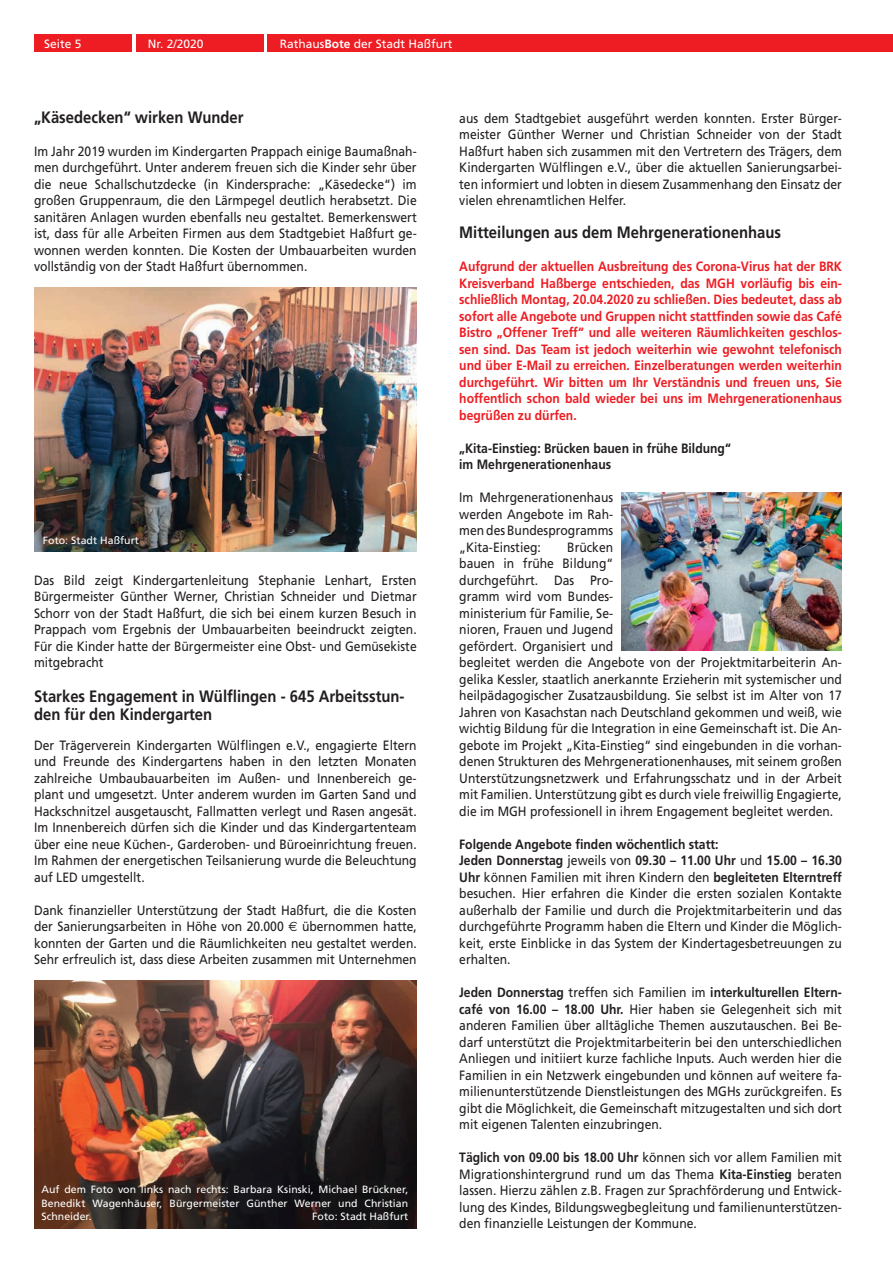
<style>
.page{position:relative;width:893px;height:1263px;background:#fff}
.page>*{position:absolute;margin:0;border:0;box-sizing:border-box;transform-origin:0 0}
.t1{font:700 16.5px/18px "Frutiger";color:#231f20;scale:.9 1}
.t2{font:13.5px/16.5px "Frutiger";color:#231f20;text-align:justify;scale:.9 1}
.t3{font:700 13.5px/16.5px "Frutiger";color:#ee1d23;text-align:justify;scale:.9 1}
.t4{font:700 13.5px/16.5px "Frutiger";color:#231f20;scale:.9 1}
.t5{font:12px "Frutiger";color:#fff}
.t6{font:10.5px/13.5px "Frutiger";letter-spacing:.005em;color:#fff;text-align:justify}
.s1{font-weight:700}
.s2{font-family:"Euro Sans"}
</style>
<div class="page">
<div style="left:34px;top:34px;width:98px;height:17px;background:#ee1d23"></div>
<div style="left:136px;top:34px;width:128px;height:17px;background:#ee1d23"></div>
<div style="left:268px;top:34px;width:625px;height:17px;background:#ee1d23"></div>
<img style="left:622px;top:492px;width:220px;height:159px">
<img style="left:34px;top:287px;width:383px;height:265px">
<img style="left:34px;top:980px;width:383px;height:248px">
<p class="t5" style="left:44px;top:37px;width:39px">Seite 5</p>
<p class="t5" style="left:148px;top:37px;width:57px">Nr. 2/2020</p>
<p class="t5" style="left:280px;top:37px;width:174px">Rathaus<span class="s1">Bote</span> der Stadt Haßfurt</p>
<p class="t1" style="left:34px;top:108px;width:234px">„Käsedecken“ wirken Wunder</p>
<p class="t2" style="left:34px;top:143px;width:427px">Im Jahr 2019 wurden im Kindergarten Prappach einige Baumaßnah&shy;men durchgeführt. Unter anderem freuen sich die Kinder sehr über die neue Schallschutzdecke (in Kindersprache: „Käsedecke“) im großen Gruppenraum, die den Lärmpegel deutlich herabsetzt. Die sanitären Anlagen wurden ebenfalls neu gestaltet. Bemerkenswert ist, dass für alle Arbeiten Firmen aus dem Stadtgebiet Haßfurt ge&shy;wonnen werden konnten. Die Kosten der Umbauarbeiten wurden vollständig von der Stadt Haßfurt übernommen.</p>
<p class="t6" style="left:43px;top:534px;width:98px">Foto: Stadt Haßfurt</p>
<p class="t2" style="left:34px;top:572px;width:427px">Das Bild zeigt Kindergartenleitung Stephanie Lenhart, Ersten Bürgermeister Günther Werner, Christian Schneider und Dietmar Schorr von der Stadt Haßfurt, die sich bei einem kurzen Besuch in Prappach vom Ergebnis der Umbauarbeiten beeindruckt zeigten.<br>Für die Kinder hatte der Bürgermeister eine Obst- und Gemüsekiste mitgebracht</p>
<p class="t1" style="left:34px;top:687px;width:413px">Starkes Engagement in Wülflingen - 645 Arbeitsstun&shy;den für den Kindergarten</p>
<p class="t2" style="left:34px;top:737px;width:427px">Der Trägerverein Kindergarten Wülflingen e.V., engagierte Eltern und Freunde des Kindergartens haben in den letzten Monaten zahlreiche Umbaubauarbeiten im Außen- und Innenbereich ge&shy;plant und umgesetzt. Unter anderem wurden im Garten Sand und Hackschnitzel ausgetauscht, Fallmatten verlegt und Rasen angesät.<br>Im Innenbereich dürfen sich die Kinder und das Kindergartenteam über eine neue Küchen-, Garderoben- und Büroeinrichtung freuen.<br>Im Rahmen der energetischen Teilsanierung wurde die Beleuchtung auf LED umgestellt.</p>
<p class="t2" style="left:34px;top:902px;width:427px">Dank finanzieller Unterstützung der Stadt Haßfurt, die die Kosten der Sanierungsarbeiten in Höhe von 20.000 <span class="s2">€</span> übernommen hatte, konnten der Garten und die Räumlichkeiten neu gestaltet werden.<br>Sehr erfreulich ist, dass diese Arbeiten zusammen mit Unternehmen</p>
<p class="t6" style="left:41px;top:1183px;width:368px">Auf dem Foto von links nach rechts: Barbara Ksinski, Michael Brückner, Benedikt Wagenhäuser, Bürgermeister Günther Werner und Christian Schneider.</p>
<p class="t6" style="left:312px;top:1210px;width:97px">Foto: Stadt Haßfurt</p>
<p class="t2" style="left:459px;top:110px;width:427px">aus dem Stadtgebiet ausgeführt werden konnten. Erster Bürger&shy;meister Günther Werner und Christian Schneider von der Stadt Haßfurt haben sich zusammen mit den Vertretern des Trägers, dem Kindergarten Wülflingen e.V., über die aktuellen Sanierungsarbei&shy;ten informiert und lobten in diesem Zusammenhang den Einsatz der vielen ehrenamtlichen Helfer.</p>
<p class="t1" style="left:459px;top:223px;width:359px">Mitteilungen aus dem Mehrgenerationenhaus</p>
<p class="t3" style="left:459px;top:258px;width:427px">Aufgrund der aktuellen Ausbreitung des Corona-Virus hat der BRK Kreisverband Haßberge entschieden, das MGH vorläufig bis ein&shy;schließlich Montag, 20.04.2020 zu schließen. Dies bedeutet, dass ab sofort alle Angebote und Gruppen nicht stattfinden sowie das Café Bistro „Offener Treff“ und alle weiteren Räumlichkeiten geschlos&shy;sen sind. Das Team ist jedoch weiterhin wie gewohnt telefonisch und über E-Mail zu erreichen. Einzelberatungen werden weiterhin durchgeführt. Wir bitten um Ihr Verständnis und freuen uns, Sie hoffentlich schon bald wieder bei uns im Mehrgenerationenhaus begrüßen zu dürfen.</p>
<p class="t4" style="left:459px;top:440px;width:303px">„Kita-Einstieg: Brücken bauen in frühe Bildung“ im Mehrgenerationenhaus</p>
<p class="t2" style="left:459px;top:489px;width:173px">Im Mehrgenerationenhaus werden Angebote im Rah&shy;men des Bundesprogramms „Kita-Einstieg:</p>
<p class="t2" style="left:459px;top:539px;width:427px;text-align:left;text-indent:108px">Brücken<br>bauen in frühe Bildung“<br>durchgeführt. Das Pro-<br>gramm wird vom Bundes-<br>ministerium für Familie, Se-<br>nioren, Frauen und Jugend<br>gefördert. Organisiert und<br>begleitet werden die Angebote von der Projektmitarbeiterin An&shy;gelika Kessler, staatlich anerkannte Erzieherin mit systemischer und heilpädagogischer Zusatzausbildung. Sie selbst ist im Alter von 17<br>Jahren von Kasachstan nach Deutschland gekommen und weiß, wie wichtig Bildung für die Integration in eine Gemeinschaft ist. Die An&shy;gebote im Projekt „Kita-Einstieg“ sind eingebunden in die vorhan&shy;denen Strukturen des Mehrgenerationenhauses, mit seinem großen Unterstützungsnetzwerk und Erfahrungsschatz und in der Arbeit mit Familien. Unterstützung gibt es durch viele freiwillig Engagierte, die im MGH professionell in ihrem Engagement begleitet werden.</p>
<p class="t2" style="left:459px;top:836px;width:427px;text-align:left"><span class="s1">Folgende Angebote finden wöchentlich statt:<br>Jeden Donnerstag</span> jeweils von <span class="s1">09.30 – 11.00 Uhr</span> und <span class="s1">15.00 – 16.30<br>Uhr</span> können Familien mit ihren Kindern den <span class="s1">begleiteten Elterntreff </span>besuchen. Hier erfahren die Kinder die ersten sozialen Kontakte außerhalb der Familie und durch die Projektmitarbeiterin und das durchgeführte Programm haben die Eltern und Kinder die Möglich&shy;keit, erste Einblicke in das System der Kindertagesbetreuungen zu erhalten.</p>
<p class="t2" style="left:459px;top:984px;width:427px"><span class="s1">Jeden Donnerstag</span> treffen sich Familien im <span class="s1">interkulturellen Eltern&shy;café von 16.00 – 18.00 Uhr.</span> Hier haben sie Gelegenheit sich mit anderen Familien über alltägliche Themen auszutauschen. Bei Be&shy;darf unterstützt die Projektmitarbeiterin bei den unterschiedlichen Anliegen und initiiert kurze fachliche Inputs. Auch werden hier die Familien in ein Netzwerk eingebunden und können auf weitere fa&shy;milienunterstützende Dienstleistungen des MGHs zurückgreifen. Es gibt die Möglichkeit, die Gemeinschaft mitzugestalten und sich dort mit eigenen Talenten einzubringen.</p>
<p class="t2" style="left:459px;top:1149px;width:427px"><span class="s1">Täglich von 09.00 bis 18.00 Uhr</span> können sich vor allem Familien mit Migrationshintergrund rund um das Thema <span class="s1">Kita-Einstieg</span> beraten lassen. Hierzu zählen z.B. Fragen zur Sprachförderung und Entwick&shy;lung des Kindes, Bildungswegbegleitung und familienunterstützen&shy;den finanzielle Leistungen der Kommune.</p>
</div>
